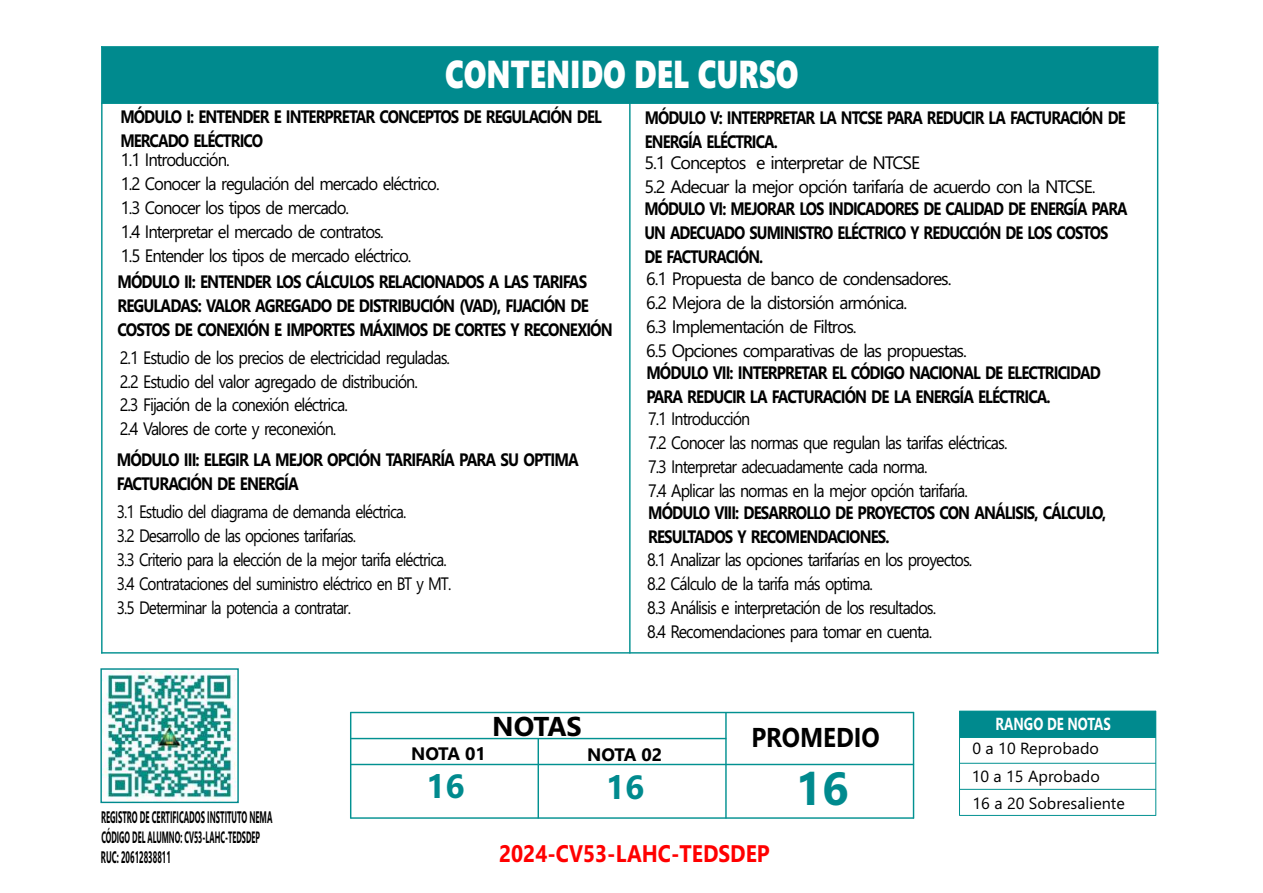
<style>
.page{position:relative;width:1263px;height:893px;background:#fff}
.page>*{position:absolute;margin:0;border:0;box-sizing:border-box;transform-origin:0 0}
.t1{font:700 46.5px "Segoe UI";color:#008a8e}
.t2{font:39px "Segoe UI Black";color:#fff;scale:.76 1}
.t3{font:700 33.6px "Segoe UI";color:#008a8e}
.t4{font:700 27.3px "Segoe UI";color:#000;scale:.89 1}
.t5{font:700 27.3px "Segoe UI";color:#000}
.t6{font:700 24px "Segoe UI";color:#f00;scale:.88 1}
.t7{font:700 18px/24px "Segoe UI";letter-spacing:-.06em;color:#000;scale:.84 1}
.t8{font:18px/24px "Segoe UI";letter-spacing:-.06em;color:#000;scale:.89 1}
.t9{font:18px/24px "Segoe UI";letter-spacing:-.06em;color:#000}
.t10{font:18px/24px "Segoe UI";letter-spacing:-.06em;color:#000;scale:.85 1}
.t11{font:700 18px/24px "Segoe UI";letter-spacing:-.06em;color:#000;scale:.82 1}
.t12{font:18px/24px "Segoe UI";letter-spacing:-.06em;color:#000;scale:.93 1}
.t13{font:18px/24px "Segoe UI";letter-spacing:-.06em;color:#000;scale:.9 1}
.t14{font:700 18px/24px "Segoe UI";letter-spacing:-.06em;color:#000;scale:.85 1}
.t15{font:700 18px "Segoe UI";letter-spacing:-.06em;color:#000}
.t16{font:700 17.4px "Segoe UI";color:#fff;scale:.76 1}
.t17{font:700 16.65px "Segoe UI";color:#000;scale:.46 1}
.t18{font:700 16.65px "Segoe UI";color:#000;scale:.47 1}
.t19{font:700 16.5px "Segoe UI";color:#000;scale:.45 1}
.t20{font:16.2px/28.2px "Segoe UI";color:#000}
</style>
<div class="page">
<hr style="left:537px;top:738px;width:2px;height:80px;background:#029191">
<hr style="left:725px;top:712px;width:2px;height:106px;background:#029191">
<hr style="left:350px;top:738px;width:376px;height:1px;background:#029191">
<hr style="left:350px;top:764px;width:564px;height:1px;background:#029191">
<hr style="left:350px;top:712px;width:1px;height:106px;background:#029191">
<hr style="left:913px;top:712px;width:1px;height:106px;background:#029191">
<hr style="left:350px;top:712px;width:564px;height:1px;background:#029191">
<hr style="left:350px;top:817px;width:564px;height:2px;background:#029191">
<div style="left:959px;top:711px;width:197px;height:26px;background:#008a8e"></div>
<hr style="left:959px;top:737px;width:197px;height:1px;background:#029191">
<hr style="left:959px;top:763px;width:197px;height:1px;background:#029191">
<hr style="left:959px;top:789px;width:197px;height:1px;background:#029191">
<hr style="left:959px;top:711px;width:1px;height:105px;background:#029191">
<hr style="left:1155px;top:711px;width:1px;height:105px;background:#029191">
<hr style="left:959px;top:711px;width:197px;height:1px;background:#029191">
<hr style="left:959px;top:815px;width:197px;height:1px;background:#029191">
<hr style="left:629px;top:103px;width:1px;height:550px;background:#029191">
<hr style="left:101px;top:102px;width:1058px;height:2px;background:#029191">
<hr style="left:101px;top:46px;width:2px;height:607px;background:#029191">
<hr style="left:1157px;top:46px;width:1px;height:607px;background:#029191">
<hr style="left:101px;top:46px;width:1058px;height:2px;background:#029191">
<hr style="left:101px;top:652px;width:1058px;height:2px;background:#029191">
<div style="left:103px;top:48px;width:1054px;height:54px;background:#008a8e"></div>
<img style="left:103px;top:670px;width:133px;height:131px">
<div style="left:100px;top:668px;width:139px;height:135px;border:1px solid #008a8e"></div>
<h2 class="t2" style="left:445px;top:46px;width:466px">CONTENIDO DEL CURSO</h2>
<p class="t7" style="left:120px;top:103px;width:575px">MÓDULO I: ENTENDER E INTERPRETAR CONCEPTOS DE REGULACIÓN DEL<br>MERCADO ELÉCTRICO</p>
<p class="t12" style="left:121px;top:146px;width:344px">1.1 Introducción.<br>1.2 Conocer la regulación del mercado eléctrico.<br>1.3 Conocer los tipos de mercado.<br>1.4 Interpretar el mercado de contratos.<br>1.5 Entender los tipos de mercado eléctrico.</p>
<p class="t7" style="left:117px;top:268px;width:591px">MÓDULO II: ENTENDER LOS CÁLCULOS RELACIONADOS A LAS TARIFAS<br>REGULADAS: VALOR AGREGADO DE DISTRIBUCIÓN (VAD), FIJACIÓN DE<br>COSTOS DE CONEXIÓN E IMPORTES MÁXIMOS DE CORTES Y RECONEXIÓN</p>
<p class="t13" style="left:120px;top:344px;width:369px">2.1 Estudio de los precios de electricidad reguladas.<br>2.2 Estudio del valor agregado de distribución.<br>2.3 Fijación de la conexión eléctrica.<br>2.4 Valores de corte y reconexión.</p>
<p class="t14" style="left:117px;top:446px;width:545px">MÓDULO III: ELEGIR LA MEJOR OPCIÓN TARIFARÍA PARA SU OPTIMA<br>FACTURACIÓN DE ENERGÍA</p>
<p class="t10" style="left:117px;top:498px;width:395px">3.1 Estudio del diagrama de demanda eléctrica.<br>3.2 Desarrollo de las opciones tarifarías.<br>3.3 Criterio para la elección de la mejor tarifa eléctrica.<br>3.4 Contrataciones del suministro eléctrico en BT y MT.<br>3.5 Determinar la potencia a contratar.</p>
<p class="t11" style="left:645px;top:104px;width:588px">MÓDULO V: INTERPRETAR LA NTCSE PARA REDUCIR LA FACTURACIÓN DE<br>ENERGÍA ELÉCTRICA.</p>
<p class="t9" style="left:644px;top:149px;width:453px">5.1 Conceptos e interpretar de NTCSE<br>5.2 Adecuar la mejor opción tarifaría de acuerdo con la NTCSE.</p>
<p class="t11" style="left:644px;top:195px;width:591px">MÓDULO VI: MEJORAR LOS INDICADORES DE CALIDAD DE ENERGÍA PARA<br>UN ADECUADO SUMINISTRO ELÉCTRICO Y REDUCCIÓN DE LOS COSTOS<br>DE FACTURACIÓN.</p>
<p class="t9" style="left:646px;top:265px;width:322px">6.1 Propuesta de banco de condensadores.<br>6.2 Mejora de la distorsión armónica.<br>6.3 Implementación de Filtros.<br>6.5 Opciones comparativas de las propuestas.</p>
<p class="t7" style="left:646px;top:359px;width:543px">MÓDULO VII: INTERPRETAR EL CÓDIGO NACIONAL DE ELECTRICIDAD<br>PARA REDUCIR LA FACTURACIÓN DE LA ENERGÍA ELÉCTRICA.</p>
<p class="t8" style="left:648px;top:405px;width:405px">7.1 Introducción<br>7.2 Conocer las normas que regulan las tarifas eléctricas.<br>7.3 Interpretar adecuadamente cada norma.<br>7.4 Aplicar las normas en la mejor opción tarifaría.</p>
<p class="t7" style="left:648px;top:499px;width:547px">MÓDULO VIII: DESARROLLO DE PROYECTOS CON ANÁLISIS, CÁLCULO,<br>RESULTADOS Y RECOMENDACIONES.</p>
<p class="t8" style="left:647px;top:546px;width:367px">8.1 Analizar las opciones tarifarías en los proyectos.<br>8.2 Cálculo de la tarifa más optima.<br>8.3 Análisis e interpretación de los resultados.<br>8.4 Recomendaciones para tomar en cuenta.</p>
<p class="t17" style="left:101px;top:801px;width:374px">REGISTRO DE CERTIFICADOS INSTITUTO NEMA</p>
<p class="t19" style="left:101px;top:821px;width:354px">CÓDIGO DEL ALUMNO: CV53-LAHC-TEDSDEP</p>
<p class="t18" style="left:101px;top:841px;width:150px">RUC: 20612838811</p>
<h3 class="t5" style="left:492px;top:701px;width:91px">NOTAS</h3>
<p class="t15" style="left:411px;top:737px;width:76px">NOTA 01</p>
<p class="t15" style="left:587px;top:737px;width:76px">NOTA 02</p>
<h3 class="t4" style="left:751px;top:712px;width:146px">PROMEDIO</h3>
<h3 class="t3" style="left:426px;top:754px;width:40px">16</h3>
<h3 class="t3" style="left:606px;top:755px;width:40px">16</h3>
<h1 class="t1" style="left:795px;top:745px;width:55px">16</h1>
<h3 class="t6" style="left:499px;top:831px;width:309px">2024-CV53-LAHC-TEDSDEP</h3>
<p class="t16" style="left:995px;top:707px;width:153px">RANGO DE NOTAS</p>
<p class="t20" style="left:972px;top:733px;width:129px">0 a 10 Reprobado<br>10 a 15 Aprobado</p>
<p class="t20" style="left:972px;top:787px;width:154px">16 a 20 Sobresaliente</p>
</div>
